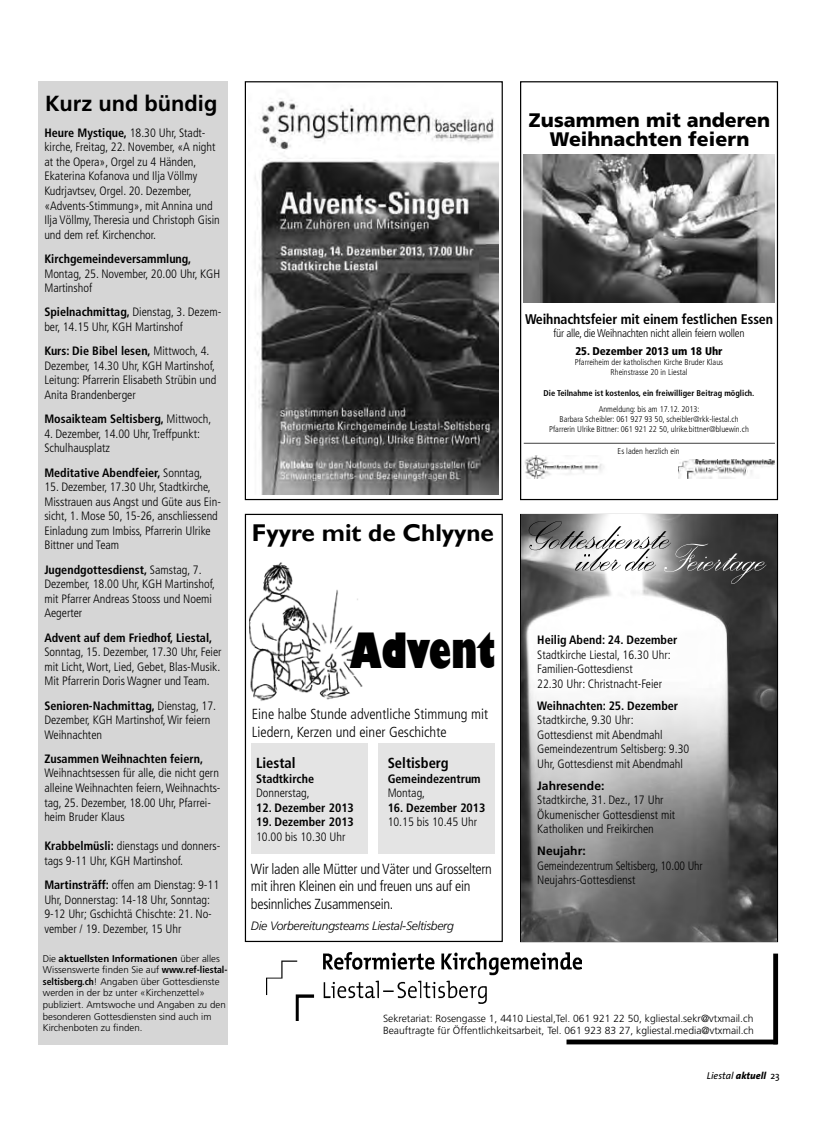
<style>
.page{position:relative;width:833px;height:1134px;background:#fff}
.page>*{position:absolute;margin:0;border:0;box-sizing:border-box;transform-origin:0 0}
.t1{font:52.12px "Palace Script";letter-spacing:-.02em;color:#000}
.t2{font:51px "Palace Script";letter-spacing:-.02em;color:#fff}
.t3{font:800 condensed 47.38px "Gill Sans";color:#000}
.t4{font:700 24.25px "Gill Sans";color:#000}
.t5{font:700 21.88px "Frutiger";color:#000}
.t6{font:900 19.62px/18.6px "Frutiger";color:#000;text-align:center}
.t7{font:300 condensed 14.5px/17.5px "Frutiger";letter-spacing:-.02em;color:#000}
.t8{font:300 condensed 14.5px/17.5px "Frutiger";color:#000}
.t9{font:700 condensed 14.5px "Frutiger";color:#000}
.t10{font:700 condensed 14px "Frutiger";letter-spacing:-.01em;color:#000}
.t11{font:300 condensed 12.12px/14.5px "Frutiger";color:#000}
.t12{font:700 condensed 12.12px "Frutiger";color:#000}
.t13{font:300 condensed 12.12px/14.5px "Frutiger";color:#000;scale:.96 1}
.t14{font:italic 300 12.12px "Frutiger";letter-spacing:-.02em;color:#000}
.t15{font:700 12.12px "Frutiger";color:#000}
.t16{font:300 condensed 11.25px "Frutiger";letter-spacing:-.02em;color:#000}
.t17{font:900 condensed 11.25px "Frutiger";color:#000}
.t18{font:300 10.38px/12.4px "Frutiger";color:#000}
.t19{font:italic 10px "The Sans";color:#000}
.t20{font:300 9.75px/11.6px "Frutiger";color:#000}
.t21{font:300 condensed 8.38px/10.1px "Frutiger";color:#000;text-align:center}
.t22{font:700 condensed 8.38px "Frutiger";color:#000}
.s1{font-weight:700}
.s2{font-weight:300}
.s3{font-weight:700;font-stretch:condensed}
.s4{color:#000}
.s5{font-weight:800}
.s6{font-style:normal}
</style>
<div class="page">
<div style="left:38px;top:81px;width:189px;height:963px;background:#d6d6d6"></div>
<img style="left:266px;top:953px;width:316px;height:68px">
<div style="left:566px;top:1039px;width:212px;height:5px;background:#000"></div>
<svg style="left:777px;top:1002px;width:2px;height:43px"></svg>
<div style="left:773px;top:953px;width:5px;height:91px;background:#000"></div>
<div style="left:245px;top:514px;width:258px;height:428px;border:1px solid #000"></div>
<div style="left:520px;top:81px;width:258px;height:419px;border:1px solid #000"></div>
<div style="left:245px;top:81px;width:258px;height:419px;border:1px solid #000"></div>
<img style="left:255px;top:98px;width:243px;height:397px">
<div style="left:252px;top:743px;width:116px;height:111px;background:#e4e4e4"></div>
<div style="left:378px;top:743px;width:116px;height:111px;background:#e4e4e4"></div>
<img style="left:249px;top:562px;width:114px;height:139px">
<img style="left:524px;top:455px;width:80px;height:23px">
<hr style="left:524px;top:443px;width:251px;height:1px;background:#404040">
<img style="left:678px;top:459px;width:96px;height:19px">
<img style="left:524px;top:155px;width:250px;height:148px">
<img style="left:521px;top:514px;width:255px;height:427px">
<h3 class="t5" style="left:45px;top:90px;width:174px">Kurz und bündig</h3>
<p class="t11" style="left:44px;top:125px;width:177px"><span class="s1">Heure Mystique,</span> 18.30 Uhr, Stadt&shy;kirche, Freitag, 22. November, «A night at the Opera», Orgel zu 4 Händen, Ekaterina Kofanova und Ilja Völlmy Kudrjavtsev, Orgel. 20. Dezember, «Advents-Stimmung», mit Annina und Ilja Völlmy, Theresia und Christoph Gisin und dem ref. Kirchenchor.</p>
<p class="t12" style="left:44px;top:252px;width:148px">Kirchgemeindeversammlung,</p>
<p class="t11" style="left:44px;top:266px;width:177px">Montag, 25. November, 20.00 Uhr, KGH<br>Martinshof</p>
<p class="t11" style="left:44px;top:305px;width:178px"><span class="s1">Spielnachmittag,</span> Dienstag, 3. Dezem&shy;ber, 14.15 Uhr, KGH Martinshof</p>
<p class="t11" style="left:44px;top:344px;width:174px"><span class="s1">Kurs: Die Bibel lesen,</span> Mittwoch, 4.<br>Dezember, 14.30 Uhr, KGH Martinshof, Leitung: Pfarrerin Elisabeth Strübin und Anita Brandenberger</p>
<p class="t12" style="left:44px;top:412px;width:168px">Mosaikteam Seltisberg, <span class="s2">Mittwoch,</span></p>
<p class="t11" style="left:44px;top:426px;width:157px">4. Dezember, 14.00 Uhr, Treffpunkt:<br>Schulhausplatz</p>
<p class="t12" style="left:44px;top:465px;width:160px">Meditative Abendfeier, <span class="s2">Sonntag,</span></p>
<p class="t11" style="left:44px;top:480px;width:178px">15. Dezember, 17.30 Uhr, Stadtkirche, Misstrauen aus Angst und Güte aus Ein&shy;sicht, 1. Mose 50, 15-26, anschliessend Einladung zum Imbiss, Pfarrerin Ulrike Bittner und Team</p>
<p class="t11" style="left:44px;top:562px;width:172px"><span class="s1">Jugendgottesdienst,</span> Samstag, 7.<br>Dezember, 18.00 Uhr, KGH Martinshof, mit Pfarrer Andreas Stooss und Noemi<br>Aegerter</p>
<p class="t12" style="left:44px;top:630px;width:169px">Advent auf dem Friedhof, Liestal,</p>
<p class="t11" style="left:44px;top:645px;width:179px;text-align:justify">Sonntag, 15. Dezember, 17.30 Uhr, Feier mit Licht, Wort, Lied, Gebet, Blas-Musik.<br>Mit Pfarrerin Doris Wagner und Team.</p>
<p class="t11" style="left:44px;top:698px;width:173px"><span class="s1">Senioren-Nachmittag,</span> Dienstag, 17.<br>Dezember, KGH Martinshof, Wir feiern<br>Weihnachten</p>
<p class="t12" style="left:44px;top:751px;width:160px">Zusammen Weihnachten feiern,</p>
<p class="t11" style="left:44px;top:766px;width:178px">Weihnachtsessen für alle, die nicht gern alleine Weihnachten feiern, Weihnachts&shy;tag, 25. Dezember, 18.00 Uhr, Pfarrei&shy;heim Bruder Klaus</p>
<p class="t11" style="left:44px;top:839px;width:177px"><span class="s1">Krabbelmüsli:</span> dienstags und donners&shy;tags 9-11 Uhr, KGH Martinshof.</p>
<p class="t11" style="left:44px;top:878px;width:176px"><span class="s1">Martinsträff:</span> offen am Dienstag: 9-11<br>Uhr, Donnerstag: 14-18 Uhr, Sonntag:<br>9-12 Uhr; Gschichtä Chischte: 21. No&shy;vember / 19. Dezember, 15 Uhr</p>
<p class="t20" style="left:43px;top:952px;width:186px">Die <span class="s1">aktuellsten Informationen</span> über alles Wissenswerte finden Sie auf <span class="s3">www.ref-liestal&shy;seltisberg.ch</span>! Angaben über Gottesdienste werden in der bz unter «Kirchenzettel» publiziert. Amtswoche und Angaben zu den besonderen Gottesdiensten sind auch im Kirchenboten zu finden.</p>
<h3 class="t6" style="left:529px;top:111px;width:243px">Zusammen mit anderen<br>Weihnachten feiern</h3>
<h3 class="t4" style="left:252px;top:518px;width:244px">Fyyre mit de Chlyyne</h3>
<h3 class="t3" style="left:350px;top:621px;width:147px">Advent</h3>
<p class="t8" style="left:252px;top:706px;width:238px">Eine halbe Stunde adventliche Stimmung mit<br>Liedern, Kerzen und einer Geschichte</p>
<p class="t9" style="left:256px;top:755px;width:41px">Liestal</p>
<p class="t12" style="left:256px;top:771px;width:60px">Stadtkirche</p>
<p class="t11" style="left:256px;top:786px;width:55px">Donnerstag,</p>
<p class="t12" style="left:256px;top:800px;width:99px">12. Dezember 2013</p>
<p class="t12" style="left:256px;top:815px;width:99px">19. Dezember 2013</p>
<p class="t11" style="left:256px;top:830px;width:91px">10.00 bis 10.30 Uhr</p>
<p class="t9" style="left:388px;top:755px;width:63px">Seltisberg</p>
<p class="t12" style="left:388px;top:771px;width:95px">Gemeindezentrum</p>
<p class="t11" style="left:388px;top:786px;width:39px">Montag,</p>
<p class="t12" style="left:388px;top:800px;width:99px">16. Dezember 2013</p>
<p class="t11" style="left:388px;top:815px;width:91px">10.15 bis 10.45 Uhr</p>
<p class="t7" style="left:251px;top:860px;width:242px">Wir laden alle Mütter und Väter und Grosseltern mit ihren Kleinen ein und freuen uns auf ein besinnliches Zusammensein.</p>
<p class="t14" style="left:251px;top:919px;width:204px">Die Vorbereitungsteams Liestal-Seltisberg</p>
<p class="t10" style="left:525px;top:311px;width:249px">Weihnachtsfeier mit einem festlichen Essen</p>
<p class="t16" style="left:553px;top:327px;width:193px">für alle, die Weihnachten nicht allein feiern wollen</p>
<p class="t17" style="left:575px;top:345px;width:149px">25. Dezember 2013 um 18 Uhr</p>
<p class="t21" style="left:575px;top:357px;width:150px">Pfarreiheim der katholischen Kirche Bruder Klaus<br>Rheinstrasse 20 in Liestal</p>
<p class="t22" style="left:543px;top:388px;width:212px">Die Teilnahme ist kostenlos, ein freiwilliger Beitrag möglich.</p>
<p class="t21" style="left:549px;top:404px;width:201px">Anmeldung: bis am 17.12. 2013:<br>Barbara Scheibler: 061 927 93 50, scheibler@rkk-liestal.ch<br>Pfarrerin Ulrike Bittner: 061 921 22 50, ulrike.bittner@bluewin.ch</p>
<p class="t21" style="left:617px;top:446px;width:63px">Es laden herzlich ein</p>
<h1 class="t1" style="left:526px;top:502px;width:146px">Gottesdienste</h1>
<h2 class="t2" style="left:576px;top:525px;width:191px"><span class="s4">über die</span> Feiertage</h2>
<p class="t12" style="left:537px;top:632px;width:142px">Heilig Abend: 24. Dezember</p>
<p class="t11" style="left:537px;top:647px;width:135px">Stadtkirche Liestal, 16.30 Uhr:<br>Familien-Gottesdienst<br>22.30 Uhr: Christnacht-Feier</p>
<p class="t12" style="left:537px;top:698px;width:142px">Weihnachten: 25. Dezember</p>
<p class="t11" style="left:537px;top:713px;width:154px">Stadtkirche, 9.30 Uhr:<br>Gottesdienst mit Abendmahl<br>Gemeindezentrum Seltisberg: 9.30<br>Uhr, Gottesdienst mit Abendmahl</p>
<p class="t15" style="left:537px;top:778px;width:69px">Jahresende:</p>
<p class="t11" style="left:537px;top:793px;width:140px">Stadtkirche, 31. Dez., 17 Uhr<br>Ökumenischer Gottesdienst mit<br>Katholiken und Freikirchen</p>
<p class="t15" style="left:537px;top:844px;width:50px">Neujahr:</p>
<p class="t13" style="left:537px;top:858px;width:174px">Gemeindezentrum Seltisberg, 10.00 Uhr<br>Neujahrs-Gottesdienst</p>
<p class="t18" style="left:383px;top:1012px;width:372px">Sekretariat: Rosengasse 1, 4410 Liestal,Tel. 061 921 22 50, kgliestal.sekr@vtxmail.ch<br>Beauftragte für Öffentlichkeitsarbeit, Tel. 061 923 83 27, kgliestal.media@vtxmail.ch</p>
<p class="t19" style="left:707px;top:1067px;width:74px">Liestal <span class="s5">aktuell</span> <span class="s6">23</span></p>
</div>
